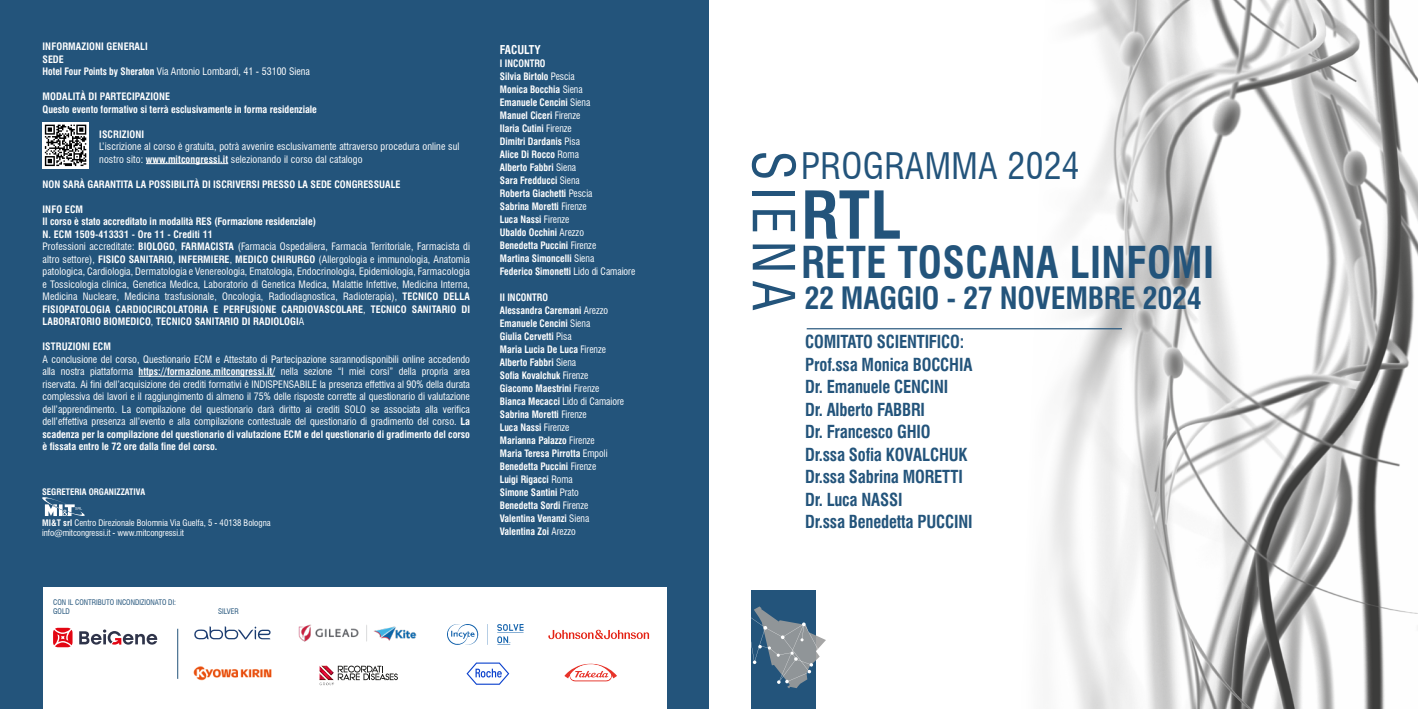
<style>
.page{position:relative;width:1418px;height:709px;background:#fff}
.page>*{position:absolute;margin:0;border:0;box-sizing:border-box;transform-origin:0 0}
.t1{font:700 condensed 64.25px "Swiss 721 BT";color:#23547b}
.t2{font:condensed 56.25px "Swiss 721 BT";letter-spacing:.12em;color:#23547b}
.t3{font:700 condensed 42.75px "Swiss 721 BT";letter-spacing:.01em;color:#23547b;scale:.96 1}
.t4{font:condensed 35.62px "Swiss 721 BT";letter-spacing:.01em;color:#23547b}
.t5{font:700 condensed 30px "Swiss 721 BT";letter-spacing:-.01em;color:#23547b}
.t6{font:700 condensed 17.5px/22.5px "Swiss 721 BT";letter-spacing:-.01em;color:#23547b;scale:.95 1}
.t7{font:700 condensed 11.88px "Swiss 721 BT";color:#fff;scale:.96 1}
.t8{font:condensed 10px/12.5px "Swiss 721 BT";letter-spacing:.01em;color:#fff}
.t9{font:700 condensed 10px/13px "Swiss 721 BT";color:#fff;scale:.96 1}
.t10{font:700 condensed 10px/12.5px "Swiss 721 BT";color:#fff}
.t11{font:condensed 8.75px/10px "Swiss 721 BT";color:#fff}
.t12{font:700 condensed 8.75px "Swiss 721 BT";color:#fff}
.t13{font:condensed 7.5px/9.2px "Swiss 721 BT";color:#23547b}
.s1{font-weight:400}
.s2{font-weight:700}
</style>
<div class="page">
<div style="left:0;top:0;width:709px;height:709px;background:#23547b"></div>
<hr style="left:146px;top:163px;width:82px;height:1px;background:#fff">
<hr style="left:139px;top:376px;width:136px;height:1px;background:#fff">
<svg style="left:42px;top:497px;width:43px;height:19px"></svg>
<img style="left:806px;top:0;width:611px;height:709px">
<div style="left:751px;top:590px;width:65px;height:119px;background:#23547b"></div>
<svg style="left:751px;top:606px;width:75px;height:82px"></svg>
<hr style="left:806px;top:328px;width:315px;height:1px;background:#23547b">
<svg style="left:43px;top:122px;width:46px;height:46px"></svg>
<svg style="left:45px;top:125px;width:41px;height:41px;background:#7e7e7e"></svg>
<div style="left:43px;top:587px;width:623px;height:122px;background:#fff"></div>
<svg style="left:53px;top:628px;width:20px;height:19px"></svg>
<svg style="left:79px;top:629px;width:78px;height:15px"></svg>
<svg style="left:466px;top:662px;width:43px;height:22px"></svg>
<svg style="left:564px;top:663px;width:53px;height:18px"></svg>
<hr style="left:177px;top:628px;width:1px;height:51px;background:#23547b">
<svg style="left:194px;top:626px;width:76px;height:13px"></svg>
<img style="left:298px;top:624px;width:119px;height:18px">
<svg style="left:447px;top:624px;width:76px;height:21px"></svg>
<svg style="left:548px;top:629px;width:101px;height:10px"></svg>
<img style="left:193px;top:666px;width:79px;height:15px">
<svg style="left:319px;top:665px;width:79px;height:20px"></svg>
<p class="t10" style="left:43px;top:40px;width:269px">INFORMAZIONI GENERALI<br>SEDE<br>Hotel Four Points by Sheraton <span class="s1">Via Antonio Lombardi, 41 - 53100 Siena</span></p>
<p class="t10" style="left:43px;top:90px;width:276px">MODALITÀ DI PARTECIPAZIONE<br>Questo evento formativo si terrà esclusivamente in forma residenziale</p>
<p class="t10" style="left:99px;top:128px;width:47px">ISCRIZIONI</p>
<p class="t8" style="left:99px;top:140px;width:362px">L’iscrizione al corso è gratuita, potrà avvenire esclusivamente attraverso procedura online sul nostro sito: <span class="s2">www.mitcongressi.it</span> selezionando il corso dal catalogo</p>
<p class="t10" style="left:43px;top:178px;width:359px">NON SARÀ GARANTITA LA POSSIBILITÀ DI ISCRIVERSI PRESSO LA SEDE CONGRESSUALE</p>
<p class="t8" style="left:43px;top:203px;width:429px"><span class="s2">INFO ECM<br>Il corso è stato accreditato in modalità RES (Formazione residenziale)<br>N. ECM 1509-413331 - Ore 11 - Crediti 11<br></span>Professioni accreditate: <span class="s2">BIOLOGO</span>, <span class="s2">FARMACISTA</span> (Farmacia Ospedaliera, Farmacia Territoriale, Farmacista di altro settore), <span class="s2">FISICO SANITARIO, INFERMIERE</span>, <span class="s2">MEDICO CHIRURGO</span> (Allergologia e immunologia, Anatomia patologica, Cardiologia, Dermatologia e Venereologia, Ematologia, Endocrinologia, Epidemiologia, Farmacologia e Tossicologia clinica, Genetica Medica, Laboratorio di Genetica Medica, Malattie Infettive, Medicina Interna, Medicina Nucleare, Medicina trasfusionale, Oncologia, Radiodiagnostica, Radioterapia), <span class="s2">TECNICO DELLA FISIOPATOLOGIA CARDIOCIRCOLATORIA E PERFUSIONE CARDIOVASCOLARE</span>, <span class="s2">TECNICO SANITARIO DI LABORATORIO BIOMEDICO</span>, <span class="s2">TECNICO SANITARIO DI RADIOLOGI</span>A</p>
<p class="t10" style="left:43px;top:340px;width:70px">ISTRUZIONI ECM</p>
<p class="t8" style="left:43px;top:353px;width:429px;text-align:justify">A conclusione del corso, Questionario ECM e Attestato di Partecipazione sarannodisponibili online accedendo alla nostra piattaforma <span class="s2">https://formazione.mitcongressi.it/</span> nella sezione “I miei corsi” della propria area riservata. Ai fini dell’acquisizione dei crediti formativi è INDISPENSABILE la presenza effettiva al 90% della durata complessiva dei lavori e il raggiungimento di almeno il 75% delle risposte corrette al questionario di valutazione dell’apprendimento. La compilazione del questionario darà diritto ai crediti SOLO se associata alla verifica dell’effettiva presenza all’evento e alla compilazione contestuale del questionario di gradimento del corso. <span class="s2">La scadenza per la compilazione del questionario di valutazione ECM e del questionario di gradimento del corso è fissata entro le 72 ore dalla fine del corso.</span></p>
<p class="t12" style="left:42px;top:486px;width:105px">SEGRETERIA ORGANIZZATIVA</p>
<p class="t11" style="left:42px;top:518px;width:230px"><span class="s2">MI&amp;T srl</span> Centro Direzionale Bolomnia Via Guelfa, 5 - 40138 Bologna info@mitcongressi.it - www.mitcongressi.it</p>
<p class="t13" style="left:53px;top:597px;width:124px">CON IL CONTRIBUTO INCONDIZIONATO DI:<br>GOLD</p>
<p class="t13" style="left:218px;top:606px;width:22px">SILVER</p>
<p class="t7" style="left:500px;top:42px;width:44px">FACULTY</p>
<p class="t9" style="left:500px;top:56px;width:143px">I INCONTRO<br>Silvia Birtolo <span class="s1">Pescia<br></span>Monica Bocchia <span class="s1">Siena<br></span>Emanuele Cencini <span class="s1">Siena<br></span>Manuel Ciceri <span class="s1">Firenze<br></span>Ilaria Cutini <span class="s1">Firenze<br></span>Dimitri Dardanis <span class="s1">Pisa<br></span>Alice Di Rocco <span class="s1">Roma<br></span>Alberto Fabbri <span class="s1">Siena<br></span>Sara Fredducci <span class="s1">Siena<br></span>Roberta Giachetti <span class="s1">Pescia<br></span>Sabrina Moretti <span class="s1">Firenze<br></span>Luca Nassi <span class="s1">Firenze<br></span>Ubaldo Occhini <span class="s1">Arezzo<br></span>Benedetta Puccini <span class="s1">Firenze<br></span>Martina Simoncelli <span class="s1">Siena<br></span>Federico Simonetti <span class="s1">Lido di Camaiore</span></p>
<p class="t9" style="left:500px;top:290px;width:131px">II INCONTRO<br>Alessandra Caremani <span class="s1">Arezzo<br></span>Emanuele Cencini <span class="s1">Siena<br></span>Giulia Cervetti <span class="s1">Pisa<br></span>Maria Lucia De Luca <span class="s1">Firenze<br></span>Alberto Fabbri <span class="s1">Siena<br></span>Sofia Kovalchuk <span class="s1">Firenze<br></span>Giacomo Maestrini <span class="s1">Firenze<br></span>Bianca Mecacci <span class="s1">Lido di Camaiore<br></span>Sabrina Moretti <span class="s1">Firenze<br></span>Luca Nassi <span class="s1">Firenze<br></span>Marianna Palazzo <span class="s1">Firenze<br></span>Maria Teresa Pirrotta <span class="s1">Empoli<br></span>Benedetta Puccini <span class="s1">Firenze<br></span>Luigi Rigacci <span class="s1">Roma<br></span>Simone Santini <span class="s1">Prato<br></span>Benedetta Sordi <span class="s1">Firenze<br></span>Valentina Venanzi <span class="s1">Siena<br></span>Valentina Zoi <span class="s1">Arezzo</span></p>
<h3 class="t4" style="left:801px;top:144px;width:280px">PROGRAMMA 2024</h3>
<h1 class="t1" style="left:801px;top:177px;width:102px">RTL</h1>
<h3 class="t3" style="left:801px;top:237px;width:431px">RETE TOSCANA LINFOMI</h3>
<h2 class="t2" style="left:807px;top:150px;width:162px;rotate:90deg">SIENA</h2>
<h3 class="t5" style="left:804px;top:280px;width:399px">22 MAGGIO - 27 NOVEMBRE 2024</h3>
<h3 class="t6" style="left:805px;top:330px;width:178px">COMITATO SCIENTIFICO:<br>Prof.ssa Monica BOCCHIA<br>Dr. Emanuele CENCINI<br>Dr. Alberto FABBRI<br>Dr. Francesco GHIO<br>Dr.ssa Sofia KOVALCHUK<br>Dr.ssa Sabrina MORETTI<br>Dr. Luca NASSI<br>Dr.ssa Benedetta PUCCINI</h3>
</div>
